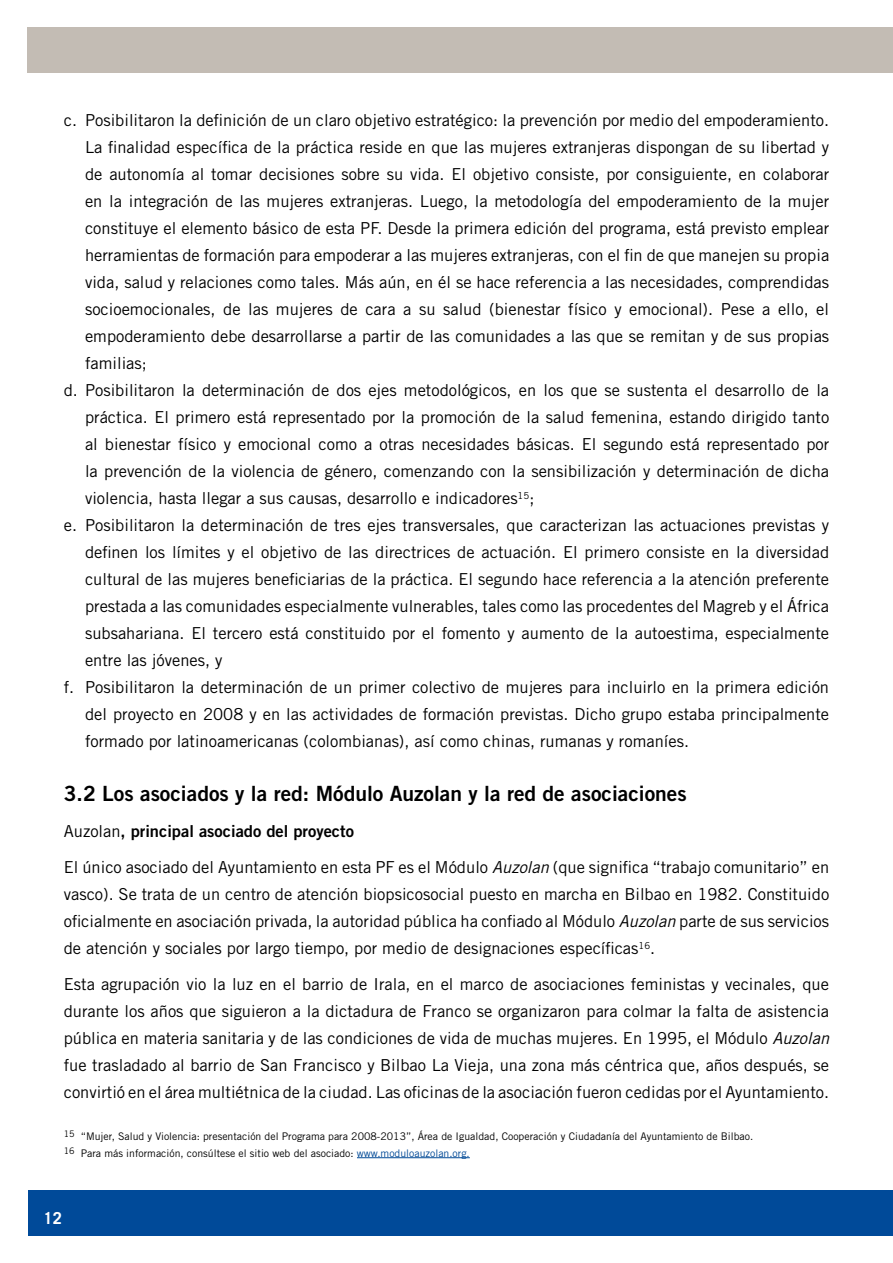
<style>
.page{position:relative;width:893px;height:1263px;background:#fff}
.page>*{position:absolute;margin:0;border:0;box-sizing:border-box;transform-origin:0 0}
.t1{font:21px "Trade Gothic Bold Two";color:#000}
.t2{font:16.5px/27px "Trade Gothic";color:#000;text-align:justify}
.t3{font:16.5px "Trade Gothic Bold Two";color:#000}
.t4{font:700 16.5px "Trade Gothic";color:#fff}
.t5{font:10.5px/16.8px "Trade Gothic";color:#000}
.s1{font-family:"Trade Gothic"}
.s2{font-style:italic}
.s3{color:#004996}
</style>
<div class="page">
<div style="left:28px;top:1191px;width:865px;height:45px;background:#004a99"></div>
<div style="left:28px;top:27px;width:865px;height:45px;background:#c3bcb4"></div>
<hr style="left:357px;top:1157px;width:113px;height:1px;background:#004996">
<p class="t2" style="left:64px;top:106px;width:767px">c. Posibilitaron la definición de un claro objetivo estratégico: la prevención por medio del empoderamiento.</p>
<p class="t2" style="left:85px;top:133px;width:746px">La finalidad específica de la práctica reside en que las mujeres extranjeras dispongan de su libertad y</p>
<p class="t2" style="left:85px;top:160px;width:746px">de autonomía al tomar decisiones sobre su vida. El objetivo consiste, por consiguiente, en colaborar</p>
<p class="t2" style="left:85px;top:187px;width:746px">en la integración de las mujeres extranjeras. Luego, la metodología del empoderamiento de la mujer</p>
<p class="t2" style="left:85px;top:214px;width:746px">constituye el elemento básico de esta PF. Desde la primera edición del programa, está previsto emplear</p>
<p class="t2" style="left:85px;top:241px;width:746px">herramientas de formación para empoderar a las mujeres extranjeras, con el fin de que manejen su propia</p>
<p class="t2" style="left:85px;top:268px;width:746px">vida, salud y relaciones como tales. Más aún, en él se hace referencia a las necesidades, comprendidas</p>
<p class="t2" style="left:85px;top:295px;width:746px">socioemocionales, de las mujeres de cara a su salud (bienestar físico y emocional). Pese a ello, el</p>
<p class="t2" style="left:85px;top:322px;width:746px">empoderamiento debe desarrollarse a partir de las comunidades a las que se remitan y de sus propias</p>
<p class="t2" style="left:85px;top:349px;width:63px">familias;</p>
<p class="t2" style="left:64px;top:376px;width:767px">d. Posibilitaron la determinación de dos ejes metodológicos, en los que se sustenta el desarrollo de la</p>
<p class="t2" style="left:85px;top:403px;width:746px">práctica. El primero está representado por la promoción de la salud femenina, estando dirigido tanto</p>
<p class="t2" style="left:85px;top:430px;width:746px">al bienestar físico y emocional como a otras necesidades básicas. El segundo está representado por</p>
<p class="t2" style="left:85px;top:457px;width:746px">la prevención de la violencia de género, comenzando con la sensibilización y determinación de dicha</p>
<p class="t2" style="left:85px;top:484px;width:451px">violencia, hasta llegar a sus causas, desarrollo e indicadores<sup>15</sup>;</p>
<p class="t2" style="left:64px;top:511px;width:767px">e. Posibilitaron la determinación de tres ejes transversales, que caracterizan las actuaciones previstas y</p>
<p class="t2" style="left:85px;top:538px;width:746px">definen los límites y el objetivo de las directrices de actuación. El primero consiste en la diversidad</p>
<p class="t2" style="left:85px;top:565px;width:746px">cultural de las mujeres beneficiarias de la práctica. El segundo hace referencia a la atención preferente</p>
<p class="t2" style="left:85px;top:592px;width:746px">prestada a las comunidades especialmente vulnerables, tales como las procedentes del Magreb y el África</p>
<p class="t2" style="left:85px;top:619px;width:746px">subsahariana. El tercero está constituido por el fomento y aumento de la autoestima, especialmente</p>
<p class="t2" style="left:85px;top:646px;width:139px">entre las jóvenes, y</p>
<p class="t2" style="left:64px;top:673px;width:767px">f. Posibilitaron la determinación de un primer colectivo de mujeres para incluirlo en la primera edición</p>
<p class="t2" style="left:85px;top:700px;width:746px">del proyecto en 2008 y en las actividades de formación previstas. Dicho grupo estaba principalmente</p>
<p class="t2" style="left:85px;top:727px;width:605px">formado por latinoamericanas (colombianas), así como chinas, rumanas y romaníes.</p>
<p class="t1" style="left:64px;top:780px;width:624px">3.2 Los asociados y la red: Módulo Auzolan y la red de asociaciones</p>
<p class="t3" style="left:64px;top:821px;width:292px"><span class="s1">Auzolan</span>, principal asociado del proyecto</p>
<p class="t2" style="left:64px;top:853px;width:767px">El único asociado del Ayuntamiento en esta PF es el Módulo <span class="s2">Auzolan</span> (que significa “trabajo comunitario” en vasco). Se trata de un centro de atención biopsicosocial puesto en marcha en Bilbao en 1982. Constituido oficialmente en asociación privada, la autoridad pública ha confiado al Módulo <span class="s2">Auzolan</span> parte de sus servicios de atención y sociales por largo tiempo, por medio de designaciones específicas<sup>16</sup>.</p>
<p class="t2" style="left:64px;top:970px;width:767px">Esta agrupación vio la luz en el barrio de Irala, en el marco de asociaciones feministas y vecinales, que durante los años que siguieron a la dictadura de Franco se organizaron para colmar la falta de asistencia pública en materia sanitaria y de las condiciones de vida de muchas mujeres. En 1995, el Módulo <span class="s2">Auzolan </span>fue trasladado al barrio de San Francisco y Bilbao La Vieja, una zona más céntrica que, años después, se convirtió en el área multiétnica de la ciudad. Las oficinas de la asociación fueron cedidas por el Ayuntamiento.</p>
<p class="t5" style="left:64px;top:1127px;width:691px"><sup>15</sup> “Mujer, Salud y Violencia: presentación del Programa para 2008-2013”, Área de Igualdad, Cooperación y Ciudadanía del Ayuntamiento de Bilbao.<br><sup>16</sup> Para más información, consúltese el sitio web del asociado: <span class="s3">www.moduloauzolan.org.</span></p>
<p class="t4" style="left:44px;top:1208px;width:20px">12</p>
</div>
